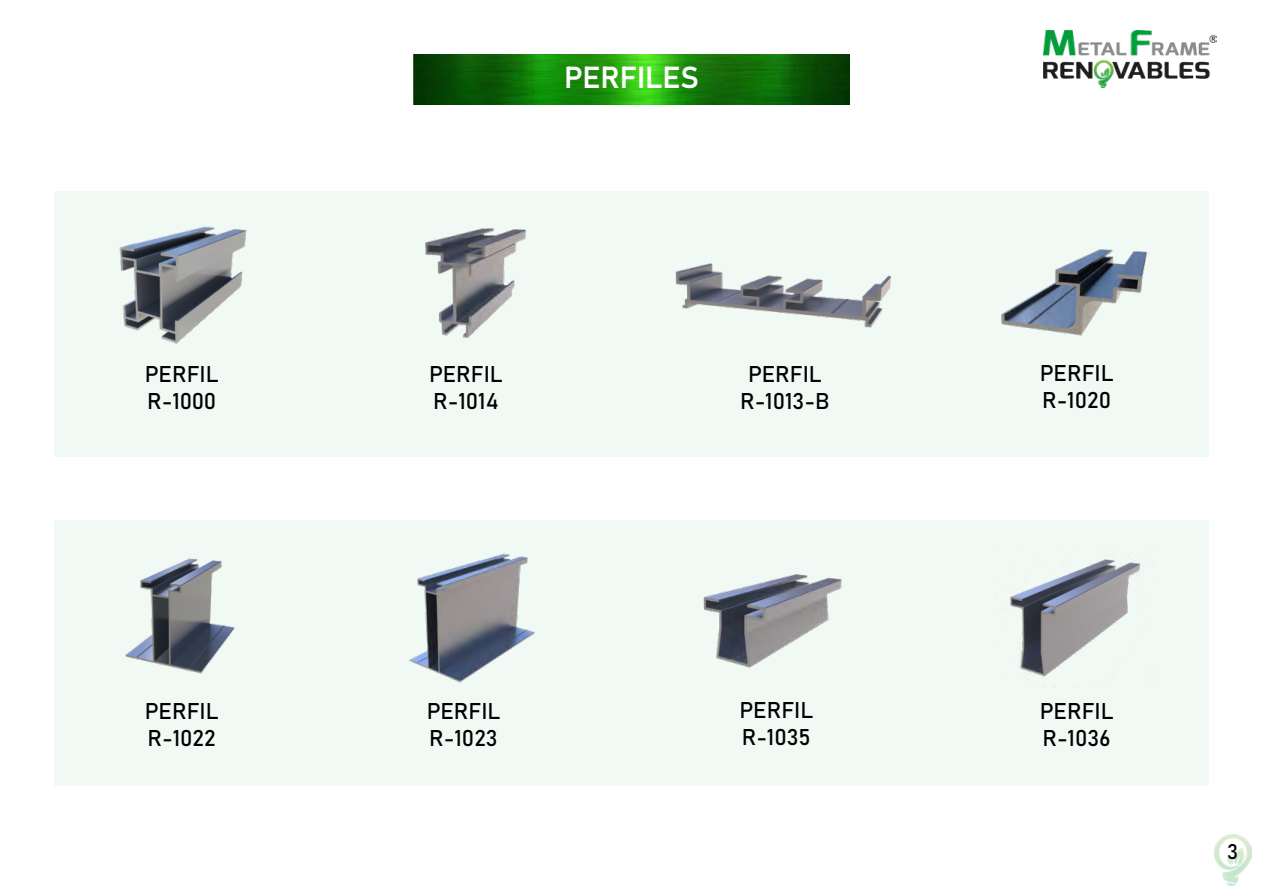
<style>
.page{position:relative;width:1263px;height:893px;background:#fff}
.page>*{position:absolute;margin:0;border:0;box-sizing:border-box;transform-origin:0 0}
.t1{font:30px "Bahnschrift";color:#fff}
.t2{font:22.5px/27px "Bahnschrift";color:#000}
.t3{font:21px "Bahnschrift";color:#000}
</style>
<div class="page">
<img style="left:413px;top:54px;width:437px;height:50px">
<div style="left:54px;top:191px;width:1155px;height:265px;background:#f0f9f3"></div>
<div style="left:54px;top:520px;width:1155px;height:265px;background:#f0f9f3"></div>
<img style="left:1214px;top:834px;width:37px;height:51px">
<img style="left:119px;top:226px;width:128px;height:118px">
<img style="left:425px;top:228px;width:101px;height:110px">
<img style="left:675px;top:263px;width:216px;height:65px">
<img style="left:125px;top:558px;width:110px;height:116px">
<img style="left:1010px;top:559px;width:131px;height:118px">
<img style="left:1001px;top:249px;width:147px;height:87px">
<img style="left:703px;top:574px;width:139px;height:94px">
<img style="left:1043px;top:31px;width:174px;height:56px">
<img style="left:409px;top:553px;width:126px;height:130px">
<h1 class="t1" style="left:564px;top:55px;width:136px">PERFILES</h1>
<p class="t2" style="left:145px;top:359px;width:75px">PERFIL<br>R-1000</p>
<p class="t2" style="left:429px;top:359px;width:75px">PERFIL<br>R-1014</p>
<p class="t2" style="left:1040px;top:358px;width:75px">PERFIL<br>R-1020</p>
<p class="t2" style="left:740px;top:359px;width:91px;text-align:center">PERFIL<br>R-1013-B</p>
<p class="t2" style="left:145px;top:696px;width:75px">PERFIL<br>R-1022</p>
<p class="t2" style="left:427px;top:696px;width:75px">PERFIL<br>R-1023</p>
<p class="t2" style="left:739px;top:695px;width:75px">PERFIL<br>R-1035</p>
<p class="t2" style="left:1040px;top:696px;width:75px">PERFIL<br>R-1036</p>
<p class="t3" style="left:1227px;top:836px;width:13px">3</p>
</div>
